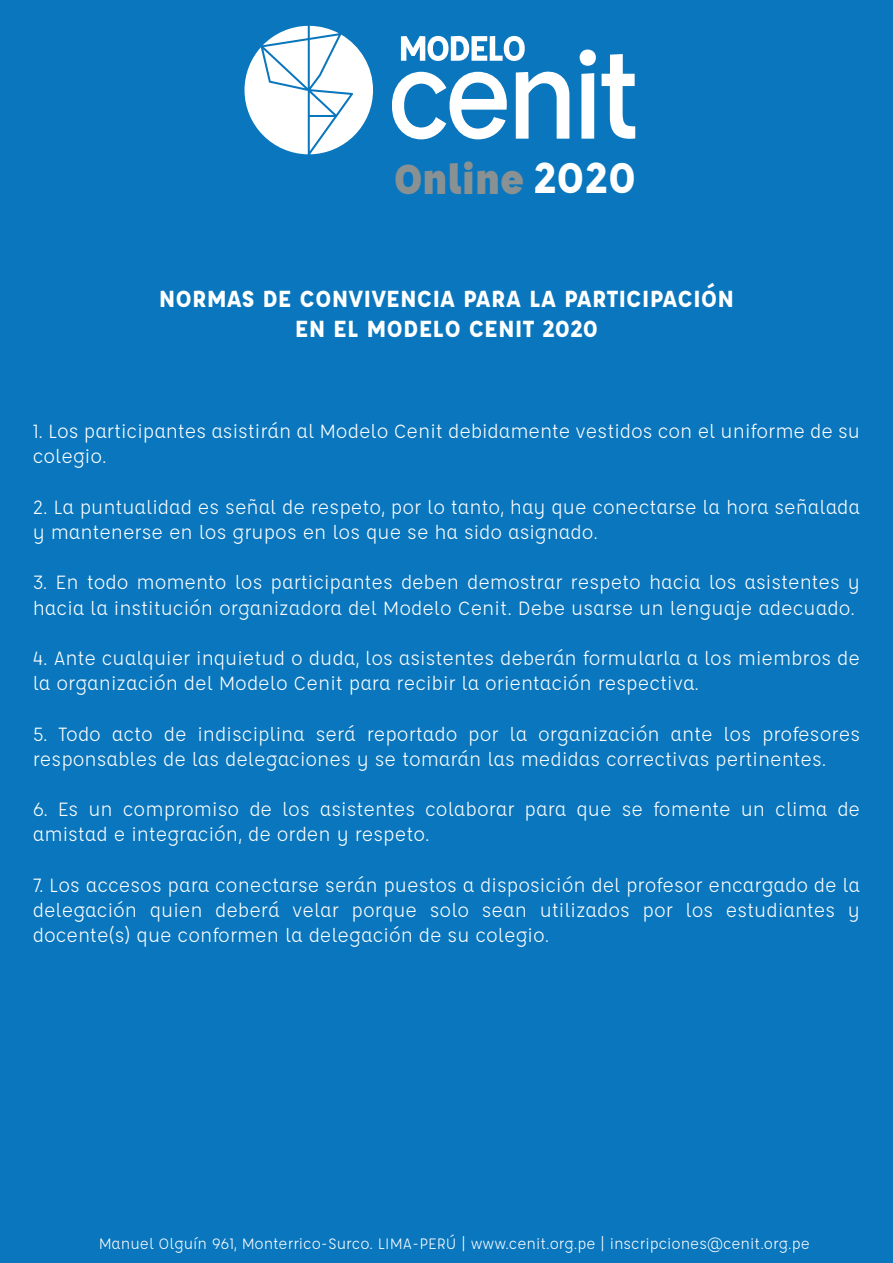
<style>
.page{position:relative;width:893px;height:1263px;background:#0976bd}
.page>*{position:absolute;margin:0;border:0;box-sizing:border-box;transform-origin:0 0}
.t1{font:900 45.9px "Affogato";color:#8a9193}
.t2{font:700 25.5px/30.6px "Affogato";color:#fff;text-align:center}
.t3{font:21px/25.2px "Affogato";color:#fff}
.t4{font:16.5px "Affogato";color:#fff}
.s1{font-weight:700;font-size:46.95px;color:#fff}
</style>
<div class="page">
<svg style="left:244px;top:26px;width:129px;height:128px"></svg>
<svg style="left:392px;top:72px;width:115px;height:67px"></svg>
<svg style="left:516px;top:71px;width:53px;height:68px"></svg>
<svg style="left:580px;top:50px;width:16px;height:89px"></svg>
<svg style="left:602px;top:54px;width:33px;height:85px"></svg>
<svg style="left:401px;top:36px;width:124px;height:25px"></svg>
<h1 class="t1" style="left:394px;top:149px;width:244px">Online <span class="s1">2020</span></h1>
<p class="t2" style="left:159px;top:283px;width:577px">NORMAS DE CONVIVENCIA PARA LA PARTICIPACIÓN<br>EN EL MODELO CENIT 2020</p>
<p class="t3" style="left:33px;top:419px;width:829px">1. Los participantes asistirán al Modelo Cenit debidamente vestidos con el uniforme de su colegio.</p>
<p class="t3" style="left:33px;top:494px;width:829px">2. La puntualidad es señal de respeto, por lo tanto, hay que conectarse la hora señalada y mantenerse en los grupos en los que se ha sido asignado.</p>
<p class="t3" style="left:33px;top:570px;width:829px">3. En todo momento los participantes deben demostrar respeto hacia los asistentes y hacia la institución organizadora del Modelo Cenit. Debe usarse un lenguaje adecuado.</p>
<p class="t3" style="left:33px;top:645px;width:829px">4. Ante cualquier inquietud o duda, los asistentes deberán formularla a los miembros de la organización del Modelo Cenit para recibir la orientación respectiva.</p>
<p class="t3" style="left:33px;top:721px;width:829px">5. Todo acto de indisciplina será reportado por la organización ante los profesores responsables de las delegaciones y se tomarán las medidas correctivas pertinentes.</p>
<p class="t3" style="left:33px;top:797px;width:829px">6. Es un compromiso de los asistentes colaborar para que se fomente un clima de amistad e integración, de orden y respeto.</p>
<p class="t3" style="left:33px;top:872px;width:829px;text-align:justify">7. Los accesos para conectarse serán puestos a disposición del profesor encargado de la delegación quien deberá velar porque solo sean utilizados por los estudiantes y docente(s) que conformen la delegación de su colegio.</p>
<p class="t4" style="left:99px;top:1234px;width:713px">Manuel Olguín 961, Monterrico-Surco. LIMA-PERÚ | www.cenit.org.pe | inscripciones@cenit.org.pe</p>
</div>
